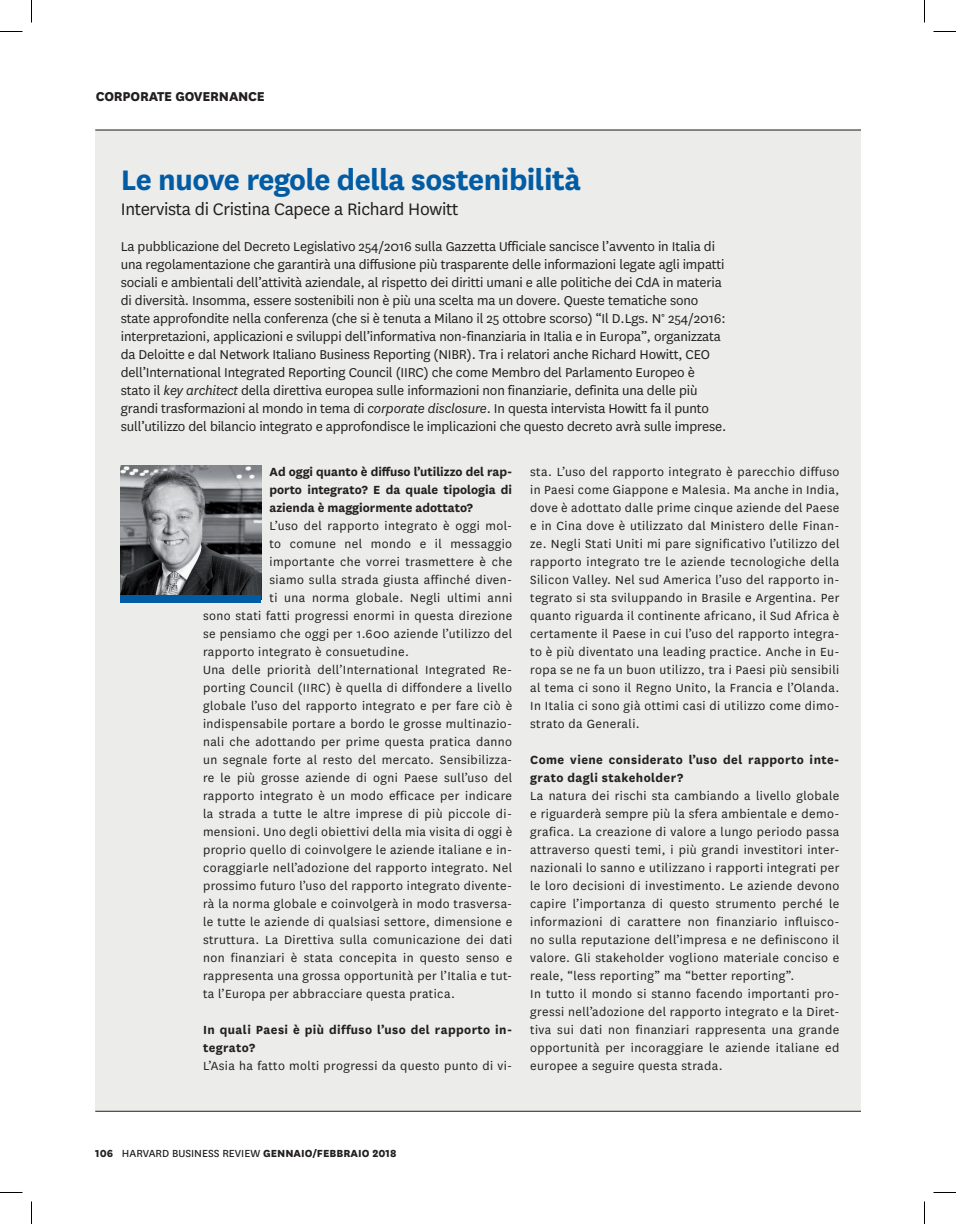
<style>
.page{position:relative;width:956px;height:1224px;background:#fff}
.page>*{position:absolute;margin:0;border:0;box-sizing:border-box;transform-origin:0 0}
.t1{font:700 33px "National";letter-spacing:-.015em;color:#015ca3}
.t2{font:19.5px "National";letter-spacing:-.015em;color:#231f20}
.t3{font:15px/18px "National";letter-spacing:-.01em;color:#231f20}
.t4{font:800 15px "National";letter-spacing:-.015em;color:#231f20}
.t5{font:13.8px/18px "National";letter-spacing:.03em;color:#231f20;text-align:justify}
.t6{font:700 13.8px/18px "National";letter-spacing:.03em;color:#231f20}
.t7{font:800 12px "National";color:#231f20}
.s1{font-style:italic}
.s2{font-weight:400}
</style>
<div class="page">
<div style="left:95px;top:130px;width:766px;height:981px;background:#ececeb"></div>
<hr style="left:95px;top:130px;width:766px;height:1px;background:#231f20">
<hr style="left:95px;top:1111px;width:766px;height:1px;background:#231f20">
<img style="left:121px;top:465px;width:140px;height:130px">
<div style="left:121px;top:595px;width:140px;height:8px;background:#015ca3"></div>
<svg style="left:0;top:31px;width:22px;height:1px"></svg>
<svg style="left:933px;top:31px;width:23px;height:1px"></svg>
<svg style="left:0;top:1192px;width:22px;height:1px"></svg>
<svg style="left:933px;top:1192px;width:23px;height:1px"></svg>
<svg style="left:31px;top:0;width:1px;height:22px"></svg>
<svg style="left:31px;top:1201px;width:1px;height:23px"></svg>
<svg style="left:924px;top:0;width:1px;height:22px"></svg>
<svg style="left:924px;top:1201px;width:1px;height:23px"></svg>
<p class="t4" style="left:96px;top:86px;width:171px">CORPORATE GOVERNANCE</p>
<h1 class="t1" style="left:121px;top:156px;width:462px">Le nuove regole della sostenibilità</h1>
<h2 class="t2" style="left:121px;top:197px;width:339px">Intervista di Cristina Capece a Richard Howitt</h2>
<p class="t3" style="left:121px;top:237px;width:607px">La pubblicazione del Decreto Legislativo 254/2016 sulla Gazzetta Ufficiale sancisce l’avvento in Italia di una regolamentazione che garantirà una diffusione più trasparente delle informazioni legate agli impatti sociali e ambientali dell’attività aziendale, al rispetto dei diritti umani e alle politiche dei CdA in materia di diversità. Insomma, essere sostenibili non è più una scelta ma un dovere. Queste tematiche sono state approfondite nella conferenza (che si è tenuta a Milano il 25 ottobre scorso) “Il D.Lgs. N° 254/2016: interpretazioni, applicazioni e sviluppi dell’informativa non-finanziaria in Italia e in Europa”, organizzata da Deloitte e dal Network Italiano Business Reporting (NIBR). Tra i relatori anche Richard Howitt, CEO dell’International Integrated Reporting Council (IIRC) che come Membro del Parlamento Europeo è stato il <span class="s1">key architect</span> della direttiva europea sulle informazioni non finanziarie, definita una delle più grandi trasformazioni al mondo in tema di <span class="s1">corporate disclosure</span>. In questa intervista Howitt fa il punto sull’utilizzo del bilancio integrato e approfondisce le implicazioni che questo decreto avrà sulle imprese.</p>
<p class="t6" style="left:269px;top:461px;width:244px;text-align:justify">Ad oggi quanto è diffuso l’utilizzo del rap&shy;porto integrato? E da quale tipologia di azienda è maggiormente adottato?</p>
<p class="t5" style="left:269px;top:516px;width:244px">L’uso del rapporto integrato è oggi mol-</p>
<p class="t5" style="left:269px;top:534px;width:244px">to comune nel mondo e il messaggio</p>
<p class="t5" style="left:269px;top:552px;width:244px">importante che vorrei trasmettere è che</p>
<p class="t5" style="left:269px;top:570px;width:244px">siamo sulla strada giusta affinché diven-</p>
<p class="t5" style="left:269px;top:588px;width:244px">ti una norma globale. Negli ultimi anni</p>
<p class="t5" style="left:203px;top:606px;width:311px">sono stati fatti progressi enormi in questa direzione</p>
<p class="t5" style="left:203px;top:624px;width:311px">se pensiamo che oggi per 1.600 aziende l’utilizzo del</p>
<p class="t5" style="left:203px;top:642px;width:208px">rapporto integrato è consuetudine.</p>
<p class="t5" style="left:203px;top:660px;width:311px">Una delle priorità dell’International Integrated Re-</p>
<p class="t5" style="left:203px;top:678px;width:311px">porting Council (IIRC) è quella di diffondere a livello</p>
<p class="t5" style="left:203px;top:696px;width:311px">globale l’uso del rapporto integrato e per fare ciò è</p>
<p class="t5" style="left:203px;top:714px;width:311px">indispensabile portare a bordo le grosse multinazio-</p>
<p class="t5" style="left:203px;top:732px;width:311px">nali che adottando per prime questa pratica danno</p>
<p class="t5" style="left:203px;top:750px;width:311px">un segnale forte al resto del mercato. Sensibilizza-</p>
<p class="t5" style="left:203px;top:768px;width:311px">re le più grosse aziende di ogni Paese sull’uso del</p>
<p class="t5" style="left:203px;top:786px;width:311px">rapporto integrato è un modo efficace per indicare</p>
<p class="t5" style="left:203px;top:804px;width:311px">la strada a tutte le altre imprese di più piccole di-</p>
<p class="t5" style="left:203px;top:822px;width:311px">mensioni. Uno degli obiettivi della mia visita di oggi è</p>
<p class="t5" style="left:203px;top:840px;width:311px">proprio quello di coinvolgere le aziende italiane e in-</p>
<p class="t5" style="left:203px;top:858px;width:311px">coraggiarle nell’adozione del rapporto integrato. Nel</p>
<p class="t5" style="left:203px;top:876px;width:311px">prossimo futuro l’uso del rapporto integrato divente-</p>
<p class="t5" style="left:203px;top:894px;width:311px">rà la norma globale e coinvolgerà in modo trasversa-</p>
<p class="t5" style="left:203px;top:912px;width:311px">le tutte le aziende di qualsiasi settore, dimensione e</p>
<p class="t5" style="left:203px;top:930px;width:311px">struttura. La Direttiva sulla comunicazione dei dati</p>
<p class="t5" style="left:203px;top:948px;width:311px">non finanziari è stata concepita in questo senso e</p>
<p class="t5" style="left:203px;top:966px;width:311px">rappresenta una grossa opportunità per l’Italia e tut-</p>
<p class="t5" style="left:203px;top:984px;width:253px">ta l’Europa per abbracciare questa pratica.</p>
<p class="t6" style="left:203px;top:1019px;width:311px">In quali Paesi è più diffuso l’uso del rapporto in&shy;tegrato?</p>
<p class="t5" style="left:203px;top:1056px;width:311px">L’Asia ha fatto molti progressi da questo punto di vi-</p>
<p class="t5" style="left:530px;top:462px;width:311px">sta. L’uso del rapporto integrato è parecchio diffuso in Paesi come Giappone e Malesia. Ma anche in India, dove è adottato dalle prime cinque aziende del Paese e in Cina dove è utilizzato dal Ministero delle Finan&shy;ze. Negli Stati Uniti mi pare significativo l’utilizzo del rapporto integrato tre le aziende tecnologiche della Silicon Valley. Nel sud America l’uso del rapporto in&shy;tegrato si sta sviluppando in Brasile e Argentina. Per quanto riguarda il continente africano, il Sud Africa è certamente il Paese in cui l’uso del rapporto integra&shy;to è più diventato una leading practice. Anche in Eu&shy;ropa se ne fa un buon utilizzo, tra i Paesi più sensibili al tema ci sono il Regno Unito, la Francia e l’Olanda.<br>In Italia ci sono già ottimi casi di utilizzo come dimo&shy;strato da Generali.</p>
<p class="t6" style="left:530px;top:749px;width:311px">Come viene considerato l’uso del rapporto inte&shy;grato dagli stakeholder?</p>
<p class="t5" style="left:530px;top:786px;width:311px;text-align:left">La natura dei rischi sta cambiando a livello globale e riguarderà sempre più la sfera ambientale e demo&shy;grafica. La creazione di valore a lungo periodo passa attraverso questi temi, i più grandi investitori inter&shy;nazionali lo sanno e utilizzano i rapporti integrati per le loro decisioni di investimento. Le aziende devono capire l’importanza di questo strumento perché le informazioni di carattere non finanziario influisco&shy;no sulla reputazione dell’impresa e ne definiscono il valore. Gli stakeholder vogliono materiale conciso e reale, “less reporting” ma “better reporting”.<br>In tutto il mondo si stanno facendo importanti pro&shy;gressi nell’adozione del rapporto integrato e la Diret&shy;tiva sui dati non finanziari rappresenta una grande opportunità per incoraggiare le aziende italiane ed europee a seguire questa strada.</p>
<p class="t7" style="left:95px;top:1144px;width:303px">106 <span class="s2">HARVARD BUSINESS REVIEW</span> GENNAIO/FEBBRAIO 2018</p>
</div>
